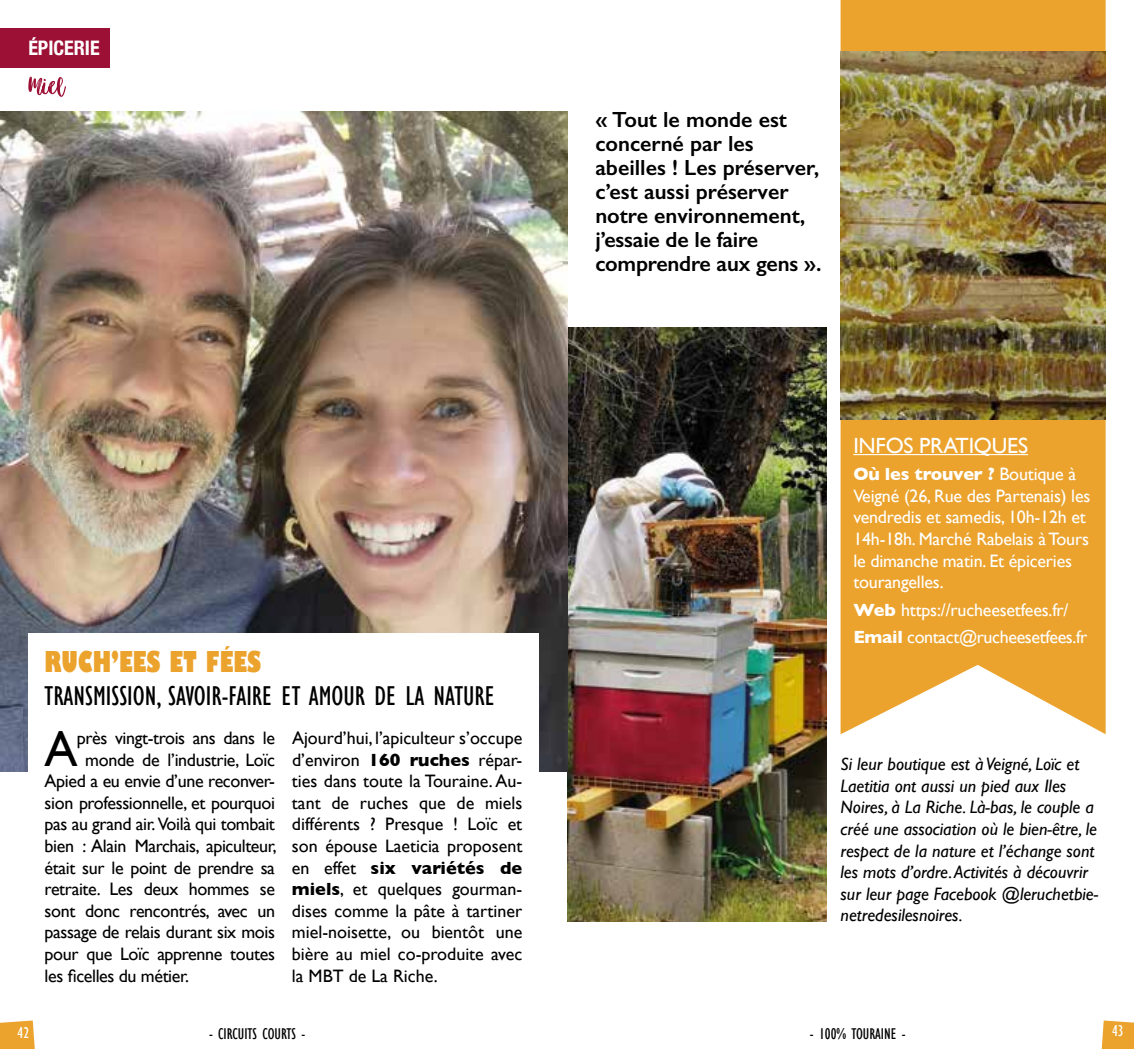
<style>
.page{position:relative;width:1134px;height:1049px;background:#fff}
.page>*{position:absolute;margin:0;border:0;box-sizing:border-box;transform-origin:0 0}
.t1{font:49.6px "Gill Sans";color:#000}
.t2{font:condensed 28px "Gill Sans";color:#000}
.t3{font:800 condensed 28px "Gill Sans";color:#eba32d}
.t4{font:600 22px/24px "Gill Sans";color:#000}
.t5{font:22px "Gill Sans";letter-spacing:-.01em;color:#fff}
.t6{font:700 condensed 20px "Helvetica Neue";color:#fff}
.t7{font:18px/21.6px "Gill Sans";letter-spacing:-.02em;color:#000;text-align:justify}
.t8{font:italic 18px/21.6px "Gill Sans";color:#000}
.t9{font:18px/21.6px "Gill Sans";letter-spacing:-.01em;color:#fff}
.t10{font:condensed 16px "Gill Sans";color:#000}
.t11{font:condensed 16px "Gill Sans";color:#fff}
.s1{font-weight:700}
</style>
<div class="page">
<svg style="left:1101px;top:1020px;width:33px;height:29px"></svg>
<svg style="left:0;top:1020px;width:35px;height:29px"></svg>
<div style="left:0;top:28px;width:110px;height:40px;background:#9d1035"></div>
<img style="left:567px;top:327px;width:259px;height:594px">
<img style="left:0;top:111px;width:567px;height:661px">
<div style="left:28px;top:633px;width:511px;height:342px;background:#fff"></div>
<svg style="left:840px;top:0;width:266px;height:734px;fill:#eba32d"></svg>
<hr style="left:853px;top:454px;width:175px;height:1px;background:#fff">
<img style="left:840px;top:51px;width:266px;height:369px">
<svg style="left:28px;top:77px;width:38px;height:20px"></svg>
<p class="t6" style="left:28px;top:31px;width:73px">ÉPICERIE</p>
<h2 class="t3" style="left:45px;top:644px;width:218px">RUCH’EES ET FÉES</h2>
<h2 class="t2" style="left:45px;top:680px;width:452px">TRANSMISSION, SAVOIR-FAIRE ET AMOUR DE LA NATURE</h2>
<h1 class="t1" style="left:45px;top:719px;width:35px">A</h1>
<p class="t7" style="left:77px;top:727px;width:200px">près vingt-trois ans dans le</p>
<p class="t7" style="left:85px;top:748px;width:191px">monde de l’industrie, Loïc</p>
<p class="t7" style="left:45px;top:770px;width:232px">Apied a eu envie d’une reconver-</p>
<p class="t7" style="left:45px;top:792px;width:232px">sion professionnelle, et pourquoi</p>
<p class="t7" style="left:45px;top:813px;width:232px">pas au grand air. Voilà qui tombait</p>
<p class="t7" style="left:45px;top:835px;width:234px">bien : Alain Marchais, apiculteur,</p>
<p class="t7" style="left:45px;top:856px;width:232px">était sur le point de prendre sa</p>
<p class="t7" style="left:45px;top:878px;width:232px">retraite. Les deux hommes se</p>
<p class="t7" style="left:45px;top:900px;width:232px">sont donc rencontrés, avec un</p>
<p class="t7" style="left:45px;top:921px;width:232px">passage de relais durant six mois</p>
<p class="t7" style="left:45px;top:943px;width:232px">pour que Loïc apprenne toutes</p>
<p class="t7" style="left:45px;top:964px;width:146px">les ficelles du métier.</p>
<p class="t7" style="left:292px;top:727px;width:232px">Ajourd’hui, l’apiculteur s’occupe d’environ <span class="s1">160 ruches</span> répar&shy;ties dans toute la Touraine. Au&shy;tant de ruches que de miels différents ? Presque ! Loïc et son épouse Laeticia proposent en effet <span class="s1">six variétés de miels</span>, et quelques gourman&shy;dises comme la pâte à tartiner miel-noisette, ou bientôt une bière au miel co-produite avec la MBT de La Riche.</p>
<p class="t4" style="left:595px;top:108px;width:228px">« Tout le monde est concerné par les abeilles ! Les préserver, c’est aussi préserver notre environnement, j’essaie de le faire comprendre aux gens ».</p>
<p class="t5" style="left:853px;top:432px;width:176px">INFOS PRATIQUES</p>
<p class="t9" style="left:853px;top:463px;width:239px"><span class="s1">Où les trouver ?</span> Boutique à<br>Veigné (26, Rue des Partenais) les vendredis et samedis, 10h-12h et<br>14h-18h. Marché Rabelais à Tours le dimanche matin. Et épiceries tourangelles.</p>
<p class="t9" style="left:853px;top:596px;width:236px;line-height:27.2px"><span class="s1">Web</span> https://rucheesetfees.fr/<br><span class="s1">Email</span> contact@rucheesetfees.fr</p>
<p class="t8" style="left:840px;top:753px;width:259px">Si leur boutique est à Veigné, Loïc et Laetitia ont aussi un pied aux Iles Noires, à La Riche. Là-bas, le couple a créé une association où le bien-être, le respect de la nature et l’échange sont les mots d’ordre. Activités à découvrir sur leur page Facebook @leruchetbie&shy;netredesilesnoires.</p>
<p class="t11" style="left:18px;top:1023px;width:13px">42</p>
<p class="t10" style="left:209px;top:1024px;width:98px">- CIRCUITS COURTS -</p>
<p class="t10" style="left:810px;top:1024px;width:97px">- 100% TOURAINE -</p>
<p class="t11" style="left:1112px;top:1021px;width:13px">43</p>
</div>
